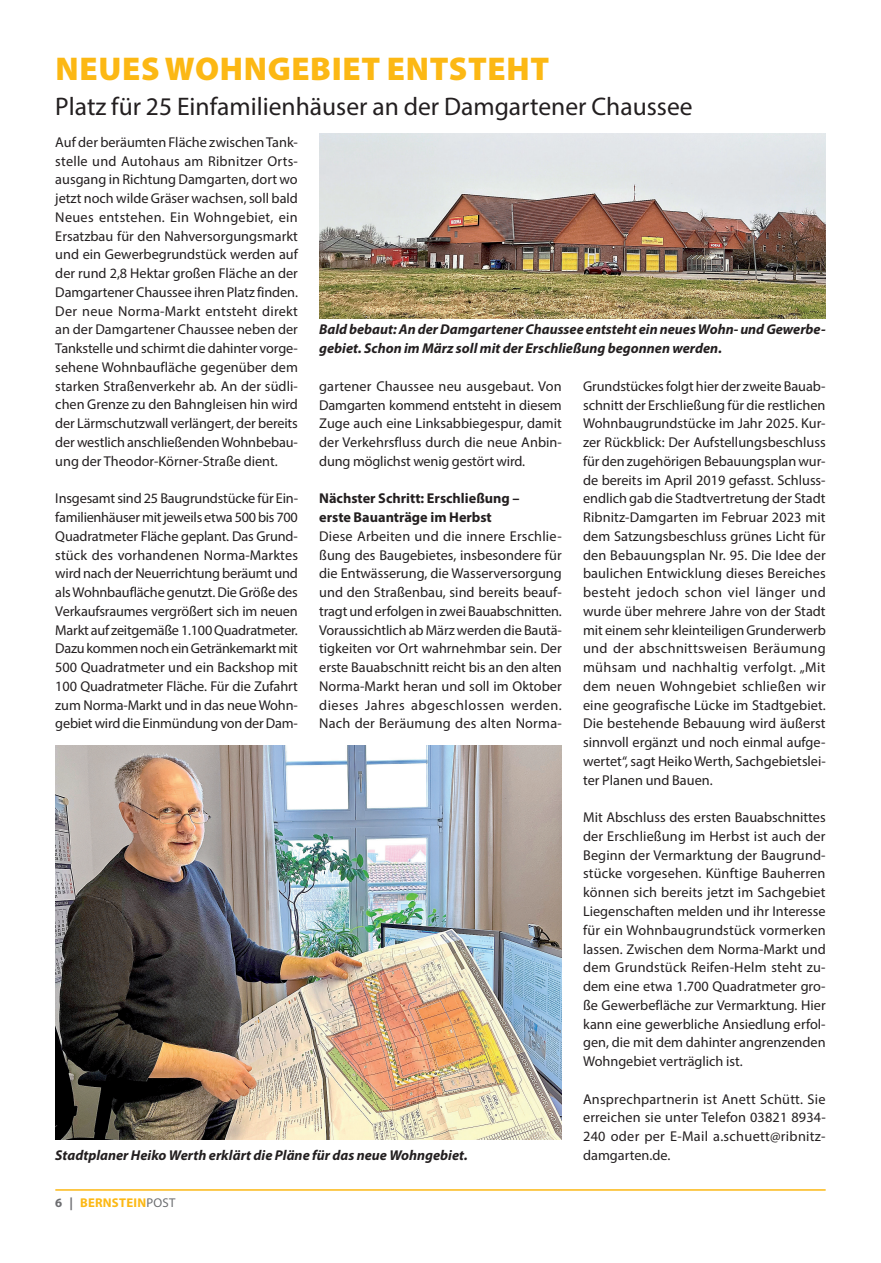
<style>
.page{position:relative;width:881px;height:1263px;background:#fff}
.page>*{position:absolute;margin:0;border:0;box-sizing:border-box;transform-origin:0 0}
.t1{font:900 33px "Myriad Pro";letter-spacing:.02em;color:#fcb814}
.t2{font:25.5px "Myriad Pro";color:#231f20}
.t3{font:14.25px/18.8px "Myriad Pro";color:#231f20;text-align:justify}
.t4{font:italic 700 14.25px/18.8px "Myriad Pro";color:#231f20}
.t5{font:700 14.25px/18.8px "Myriad Pro";color:#231f20}
.t6{font:700 12.75px "Myriad Pro";letter-spacing:.02em;color:#fcb814}
.s1{color:#6c6d70}
.s2{font-weight:400;color:#6c6d70}
</style>
<div class="page">
<hr style="left:55px;top:1189px;width:770px;height:2px;background:#fcb814">
<img style="left:319px;top:134px;width:506px;height:185px">
<img style="left:55px;top:746px;width:506px;height:394px">
<h1 class="t1" style="left:56px;top:47px;width:495px">NEUES WOHNGEBIET ENTSTEHT</h1>
<h2 class="t2" style="left:55px;top:91px;width:638px">Platz für 25 Einfamilienhäuser an der Damgartener Chaussee</h2>
<p class="t3" style="left:55px;top:133px;width:244px">Auf der beräumten Fläche zwischen Tank&shy;stelle und Autohaus am Ribnitzer Orts&shy;ausgang in Richtung Damgarten, dort wo jetzt noch wilde Gräser wachsen, soll bald Neues entstehen. Ein Wohngebiet, ein Ersatzbau für den Nahversorgungsmarkt und ein Gewerbegrundstück werden auf der rund 2,8 Hektar großen Fläche an der Damgartener Chaussee ihren Platz finden.<br>Der neue Norma-Markt entsteht direkt an der Damgartener Chaussee neben der Tankstelle und schirmt die dahinter vorge&shy;sehene Wohnbaufläche gegenüber dem starken Straßenverkehr ab. An der südli&shy;chen Grenze zu den Bahngleisen hin wird der Lärmschutzwall verlängert, der bereits der westlich anschließenden Wohnbebau&shy;ung der Theodor-Körner-Straße dient.</p>
<p class="t3" style="left:55px;top:489px;width:244px">Insgesamt sind 25 Baugrundstücke für Ein&shy;familienhäuser mit jeweils etwa 500 bis 700<br>Quadratmeter Fläche geplant. Das Grund&shy;stück des vorhandenen Norma-Marktes wird nach der Neuerrichtung beräumt und als Wohnbaufläche genutzt. Die Größe des Verkaufsraumes vergrößert sich im neuen Markt auf zeitgemäße 1.100 Quadratmeter.<br>Dazu kommen noch ein Getränkemarkt mit 500 Quadratmeter und ein Backshop mit 100 Quadratmeter Fläche. Für die Zufahrt zum Norma-Markt und in das neue Wohn&shy;gebiet wird die Einmündung von der Dam-</p>
<p class="t4" style="left:319px;top:320px;width:507px">Bald bebaut: An der Damgartener Chaussee entsteht ein neues Wohn- und Gewerbe&shy;gebiet. Schon im März soll mit der Erschließung begonnen werden.</p>
<p class="t3" style="left:583px;top:376px;width:244px">Grundstückes folgt hier der zweite Bauab&shy;schnitt der Erschließung für die restlichen Wohnbaugrundstücke im Jahr 2025. Kur&shy;zer Rückblick: Der Aufstellungsbeschluss für den zugehörigen Bebauungsplan wur&shy;de bereits im April 2019 gefasst. Schluss&shy;endlich gab die Stadtvertretung der Stadt Ribnitz-Damgarten im Februar 2023 mit dem Satzungsbeschluss grünes Licht für den Bebauungsplan Nr. 95. Die Idee der baulichen Entwicklung dieses Bereiches besteht jedoch schon viel länger und wurde über mehrere Jahre von der Stadt mit einem sehr kleinteiligen Grunderwerb und der abschnittsweisen Beräumung mühsam und nachhaltig verfolgt. „Mit dem neuen Wohngebiet schließen wir eine geografische Lücke im Stadtgebiet.<br>Die bestehende Bebauung wird äußerst sinnvoll ergänzt und noch einmal aufge&shy;wertet“, sagt Heiko Werth, Sachgebietslei&shy;ter Planen und Bauen.</p>
<p class="t3" style="left:583px;top:808px;width:244px">Mit Abschluss des ersten Bauabschnittes der Erschließung im Herbst ist auch der Beginn der Vermarktung der Baugrund&shy;stücke vorgesehen. Künftige Bauherren können sich bereits jetzt im Sachgebiet Liegenschaften melden und ihr Interesse für ein Wohnbaugrundstück vormerken lassen. Zwischen dem Norma-Markt und dem Grundstück Reifen-Helm steht zu&shy;dem eine etwa 1.700 Quadratmeter gro&shy;ße Gewerbefläche zur Vermarktung. Hier kann eine gewerbliche Ansiedlung erfol&shy;gen, die mit dem dahinter angrenzenden Wohngebiet verträglich ist.</p>
<p class="t3" style="left:583px;top:1089px;width:244px">Ansprechpartnerin ist Anett Schütt. Sie erreichen sie unter Telefon 03821 8934- 240 oder per E-Mail a.schuett@ribnitz&shy;damgarten.de.</p>
<p class="t3" style="left:319px;top:376px;width:244px">gartener Chaussee neu ausgebaut. Von Damgarten kommend entsteht in diesem Zuge auch eine Linksabbiegespur, damit der Verkehrsfluss durch die neue Anbin&shy;dung möglichst wenig gestört wird.</p>
<p class="t5" style="left:319px;top:489px;width:202px">Nächster Schritt: Erschließung – erste Bauanträge im Herbst</p>
<p class="t3" style="left:319px;top:526px;width:244px">Diese Arbeiten und die innere Erschlie&shy;ßung des Baugebietes, insbesondere für die Entwässerung, die Wasserversorgung und den Straßenbau, sind bereits beauf&shy;tragt und erfolgen in zwei Bauabschnitten.<br>Voraussichtlich ab März werden die Bautä&shy;tigkeiten vor Ort wahrnehmbar sein. Der erste Bauabschnitt reicht bis an den alten Norma-Markt heran und soll im Oktober dieses Jahres abgeschlossen werden.<br>Nach der Beräumung des alten Norma-</p>
<p class="t4" style="left:55px;top:1145px;width:414px">Stadtplaner Heiko Werth erklärt die Pläne für das neue Wohngebiet.</p>
<p class="t6" style="left:55px;top:1195px;width:121px"><span class="s1">6 |</span> BERNSTEIN<span class="s2">POST</span></p>
</div>
